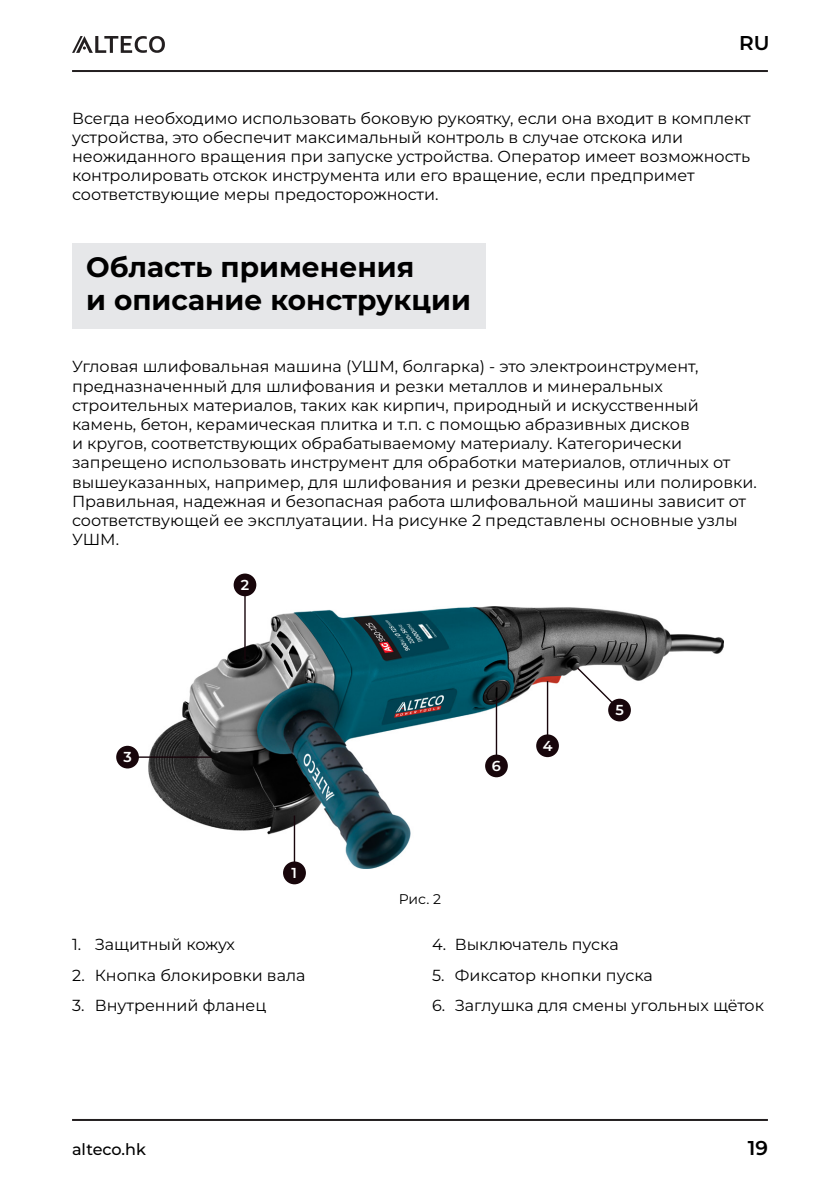
<style>
.page{position:relative;width:840px;height:1191px;background:#fff}
.page>*{position:absolute;margin:0;border:0;box-sizing:border-box;transform-origin:0 0}
.t1{font:700 28px "Montserrat";color:#000}
.t2{font:600 20px "Montserrat";color:#000}
.t3{font:16px/19.2px "Montserrat";color:#000}
.t4{font:500 16px "Montserrat";color:#000}
.t5{font:600 14.4px "Montserrat";color:#fff}
.t6{font:14px "Montserrat";color:#000}
</style>
<div class="page">
<hr style="left:72px;top:70px;width:695px;height:2px;background:#231f20">
<hr style="left:72px;top:1119px;width:695px;height:2px;background:#231f20">
<svg style="left:72px;top:36px;width:93px;height:17px"></svg>
<div style="left:72px;top:243px;width:413px;height:85px;background:#e6e7e9"></div>
<img style="left:149px;top:607px;width:574px;height:261px">
<svg style="left:575px;top:666px;width:46px;height:46px"></svg>
<hr style="left:244px;top:580px;width:1px;height:79px;background:#17050b">
<hr style="left:495px;top:698px;width:2px;height:66px;background:#17050b">
<hr style="left:546px;top:681px;width:2px;height:67px;background:#17050b">
<hr style="left:293px;top:815px;width:2px;height:55px;background:#17050b">
<hr style="left:127px;top:756px;width:84px;height:2px;background:#17050b">
<div style="left:233px;top:573px;width:23px;height:23px;background:#18060b;border-radius:50%"></div>
<div style="left:116px;top:746px;width:23px;height:22px;background:#18060b;border-radius:50%"></div>
<div style="left:608px;top:698px;width:22px;height:23px;background:#18060b;border-radius:50%"></div>
<div style="left:485px;top:754px;width:22px;height:23px;background:#18060b;border-radius:50%"></div>
<div style="left:536px;top:734px;width:22px;height:23px;background:#18060b;border-radius:50%"></div>
<div style="left:283px;top:861px;width:23px;height:23px;background:#18060b;border-radius:50%"></div>
<p class="t2" style="left:738px;top:29px;width:32px">RU</p>
<p class="t3" style="left:72px;top:108px;width:679px">Всегда необходимо использовать боковую рукоятку, если она входит в комплект устройства, это обеспечит максимальный контроль в случае отскока или неожиданного вращения при запуске устройства. Оператор имеет возможность контролировать отскок инструмента или его вращение, если предпримет соответствующие меры предосторожности.</p>
<p class="t1" style="left:86px;top:246px;width:329px">Область применения</p>
<p class="t1" style="left:86px;top:280px;width:386px">и описание конструкции</p>
<p class="t3" style="left:72px;top:356px;width:685px">Угловая шлифовальная машина (УШМ, болгарка) - это электроинструмент, предназначенный для шлифования и резки металлов и минеральных строительных материалов, таких как кирпич, природный и искусственный камень, бетон, керамическая плитка и т.п. с помощью абразивных дисков<br>и кругов, соответствующих обрабатываемому материалу. Категорически запрещено использовать инструмент для обработки материалов, отличных от вышеуказанных, например, для шлифования и резки древесины или полировки.<br>Правильная, надежная и безопасная работа шлифовальной машины зависит от соответствующей ее эксплуатации. На рисунке 2 представлены основные узлы УШМ.</p>
<p class="t5" style="left:123px;top:747px;width:10px">3</p>
<p class="t5" style="left:241px;top:574px;width:10px">2</p>
<p class="t5" style="left:291px;top:862px;width:7px">1</p>
<p class="t3" style="left:72px;top:934px;width:164px">1. Защитный кожух</p>
<p class="t3" style="left:72px;top:964px;width:235px">2. Кнопка блокировки вала</p>
<p class="t3" style="left:72px;top:995px;width:196px">3. Внутренний фланец</p>
<p class="t6" style="left:399px;top:889px;width:43px">Рис. 2</p>
<p class="t5" style="left:491px;top:755px;width:11px">6</p>
<p class="t5" style="left:542px;top:735px;width:11px">4</p>
<p class="t5" style="left:615px;top:700px;width:10px">5</p>
<p class="t3" style="left:432px;top:934px;width:188px">4. Выключатель пуска</p>
<p class="t3" style="left:432px;top:964px;width:222px">5. Фиксатор кнопки пуска</p>
<p class="t3" style="left:432px;top:995px;width:333px">6. Заглушка для смены угольных щёток</p>
<p class="t4" style="left:72px;top:1138px;width:75px">alteco.hk</p>
<p class="t2" style="left:747px;top:1133px;width:22px">19</p>
</div>
